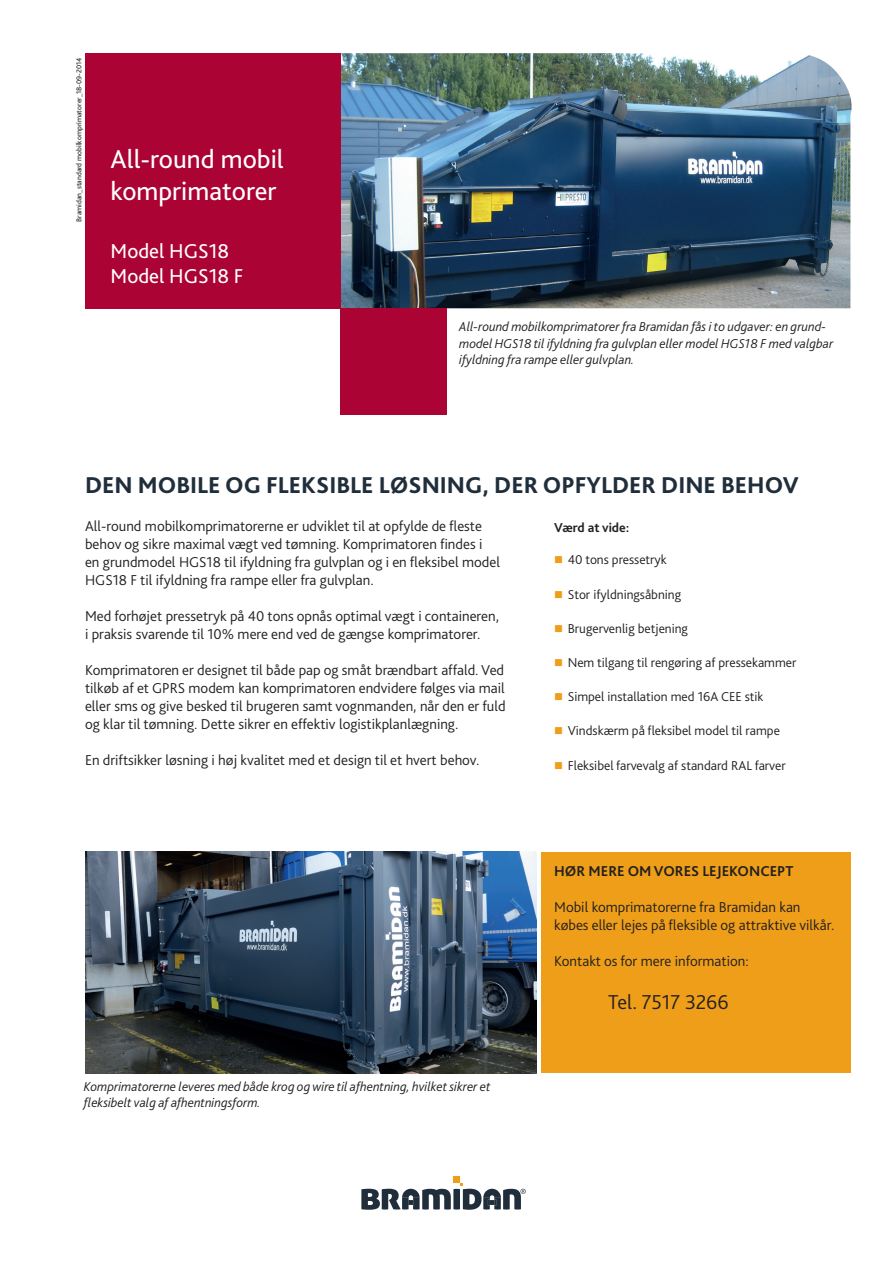
<style>
.page{position:relative;width:893px;height:1263px;background:#fff}
.page>*{position:absolute;margin:0;border:0;box-sizing:border-box;transform-origin:0 0}
.t1{font:27px/32.4px "Bliss Pro";color:#fff}
.t2{font:800 24px "Bliss Pro";color:#202e3b}
.t3{font:21px/25.2px "Bliss Pro";color:#fff}
.t4{font:300 21px "Bliss Pro";color:#231f20}
.t5{font:300 15px/18px "Bliss Pro";color:#231f20}
.t6{font:700 15px "Bliss Pro";color:#231f20}
.t7{font:italic 300 13.5px/16.2px "Bliss Pro";color:#231f20}
.t8{font:300 13.5px "Bliss Pro";color:#231f20}
.t9{font:700 13.5px "Bliss Pro";color:#231f20}
.t10{font:7.5px "Bliss Pro";color:#231f20}
.s1{color:#ee9e18}
</style>
<div class="page">
<img style="left:340px;top:53px;width:512px;height:255px">
<img style="left:85px;top:852px;width:451px;height:221px">
<div style="left:85px;top:53px;width:255px;height:255px;background:#ab0333"></div>
<div style="left:340px;top:308px;width:106px;height:107px;background:#ab0333"></div>
<div style="left:541px;top:852px;width:309px;height:221px;background:#ee9e18"></div>
<div style="left:453px;top:1176px;width:7px;height:7px;background:#ee9e18"></div>
<svg style="left:361px;top:1183px;width:165px;height:27px"></svg>
<p class="t10" style="left:74px;top:222px;width:166px;rotate:-90deg">Bramidan_standard mobilkomprimatorer_18-09-2014</p>
<h1 class="t1" style="left:111px;top:142px;width:175px">All-round mobil komprimatorer</h1>
<h3 class="t3" style="left:111px;top:237px;width:134px">Model HGS18<br>Model HGS18 F</h3>
<p class="t7" style="left:459px;top:318px;width:376px">All-round mobilkomprimatorer fra Bramidan fås i to udgaver: en grund&shy;model HGS18 til ifyldning fra gulvplan eller model HGS18 F med valgbar ifyldning fra rampe eller gulvplan.</p>
<h2 class="t2" style="left:85px;top:470px;width:715px">DEN MOBILE OG FLEKSIBLE LØSNING, DER OPFYLDER DINE BEHOV</h2>
<p class="t5" style="left:85px;top:517px;width:416px">All-round mobilkomprimatorerne er udviklet til at opfylde de fleste behov og sikre maximal vægt ved tømning. Komprimatoren findes i en grundmodel HGS18 til ifyldning fra gulvplan og i en fleksibel model HGS18 F til ifyldning fra rampe eller fra gulvplan.</p>
<p class="t5" style="left:85px;top:607px;width:416px">Med forhøjet pressetryk på 40 tons opnås optimal vægt i containeren, i praksis svarende til 10% mere end ved de gængse komprimatorer.</p>
<p class="t5" style="left:85px;top:661px;width:422px;text-align:justify">Komprimatoren er designet til både pap og småt brændbart affald. Ved tilkøb af et GPRS modem kan komprimatoren endvidere følges via mail eller sms og give besked til brugeren samt vognmanden, når den er fuld og klar til tømning. Dette sikrer en effektiv logistikplanlægning.</p>
<p class="t5" style="left:85px;top:751px;width:396px">En driftsikker løsning i høj kvalitet med et design til et hvert behov.</p>
<p class="t9" style="left:554px;top:519px;width:77px">Værd at vide:</p>
<p class="t8" style="left:554px;top:551px;width:114px"><span class="s1">■</span> 40 tons pressetryk</p>
<p class="t8" style="left:554px;top:586px;width:128px"><span class="s1">■</span> Stor ifyldningsåbning</p>
<p class="t8" style="left:554px;top:620px;width:135px"><span class="s1">■</span> Brugervenlig betjening</p>
<p class="t8" style="left:554px;top:654px;width:244px"><span class="s1">■</span> Nem tilgang til rengøring af pressekammer</p>
<p class="t8" style="left:554px;top:688px;width:211px"><span class="s1">■</span> Simpel installation med 16A CEE stik</p>
<p class="t8" style="left:554px;top:722px;width:227px"><span class="s1">■</span> Vindskærm på fleksibel model til rampe</p>
<p class="t8" style="left:554px;top:757px;width:233px"><span class="s1">■</span> Fleksibel farvevalg af standard RAL farver</p>
<p class="t7" style="left:84px;top:1078px;width:408px">Komprimatorerne leveres med både krog og wire til afhentning, hvilket sikrer et fleksibelt valg af afhentningsform.</p>
<p class="t6" style="left:554px;top:862px;width:241px">HØR MERE OM VORES LEJEKONCEPT</p>
<p class="t5" style="left:554px;top:898px;width:282px">Mobil komprimatorerne fra Bramidan kan købes eller lejes på fleksible og attraktive vilkår.</p>
<p class="t5" style="left:554px;top:952px;width:196px">Kontakt os for mere information:</p>
<h3 class="t4" style="left:608px;top:989px;width:122px">Tel. 7517 3266</h3>
</div>
